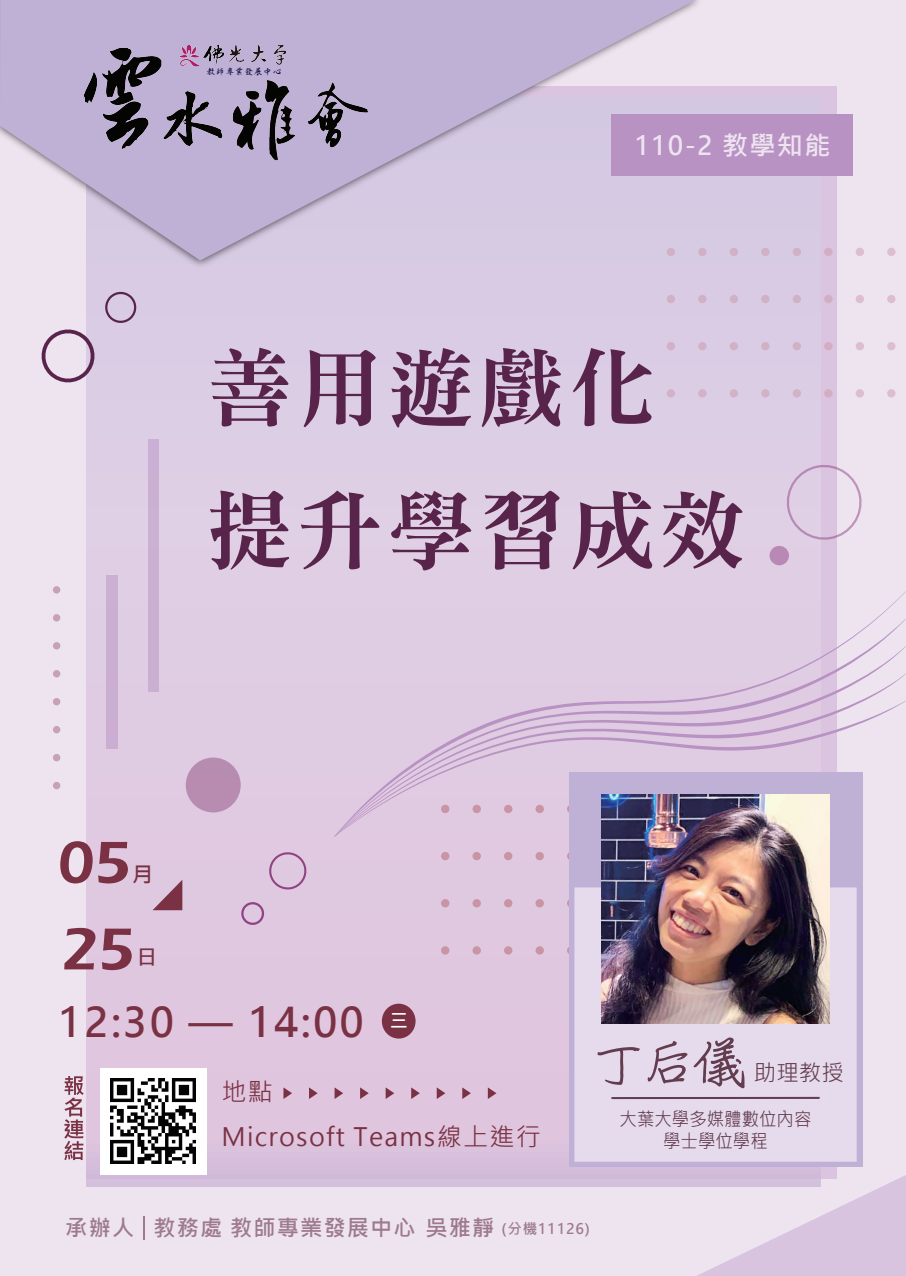
<style>
.page{position:relative;width:906px;height:1276px;background:#eee4f0}
.page>*{position:absolute;margin:0;border:0;box-sizing:border-box;transform-origin:0 0}
.t1{font:86.25px/142.5px "DFN Ming XB HK BF";letter-spacing:.05em;color:#59244b}
.t2{font:600 61.28px "Eras ITC";color:#7a3143}
.t3{font:54.22px "Pensinkai EG Bold Big 5";color:#633d4f;scale:1.05 1}
.t4{font:40.35px "Microsoft Jheng Hei UI Bold";letter-spacing:.05em;color:#7a3143}
.t5{font:26.17px "Microsoft Jheng Hei UI Bold";letter-spacing:.05em;color:#eee4f0}
.t6{font:25.12px/45px "Microsoft Jheng Hei UI Regular";letter-spacing:.05em;color:#7a3143}
.t7{font:22.5px "Microsoft Jheng Hei UI Regular";color:#633d4f}
.t8{font:22.2px "Microsoft Jheng Hei UI Bold";letter-spacing:.05em;color:#9d7a8c}
.t9{font:20.77px "Microsoft Jheng Hei UI Bold";color:#7a3143}
.t10{font:18.67px/22.5px "Microsoft Jheng Hei UI Regular";color:#633d4f;text-align:center;scale:.93 1}
.t11{font:17.55px "Microsoft Jheng Hei UI Bold";color:#fff}
.t12{font:8.62px "DF Xing Shu Bd HK BF";letter-spacing:.1em;color:#040235}
.s1{font-size:14.55px}
</style>
<div class="page">
<div style="left:53px;top:586px;width:7px;height:7px;background:#c6a2b4;border-radius:50%"></div>
<div style="left:53px;top:614px;width:7px;height:7px;background:#c6a2b4;border-radius:50%"></div>
<div style="left:53px;top:642px;width:7px;height:7px;background:#c6a2b4;border-radius:50%"></div>
<div style="left:53px;top:670px;width:7px;height:7px;background:#c6a2b4;border-radius:50%"></div>
<div style="left:53px;top:698px;width:7px;height:7px;background:#c6a2b4;border-radius:50%"></div>
<div style="left:53px;top:726px;width:7px;height:7px;background:#c6a2b4;border-radius:50%"></div>
<div style="left:53px;top:754px;width:7px;height:7px;background:#c6a2b4;border-radius:50%"></div>
<div style="left:53px;top:782px;width:7px;height:7px;background:#c6a2b4;border-radius:50%"></div>
<div style="left:87px;top:97px;width:733px;height:1089px;background:#dfcce3"></div>
<div style="left:611px;top:114px;width:241px;height:61px;background:#b892c3"></div>
<svg style="left:696px;top:1175px;width:210px;height:101px"></svg>
<div style="left:666px;top:295px;width:9px;height:8px;background:#d1b1c6;border-radius:50%"></div>
<div style="left:698px;top:295px;width:8px;height:8px;background:#d1b1c6;border-radius:50%"></div>
<div style="left:729px;top:295px;width:9px;height:8px;background:#d1b1c6;border-radius:50%"></div>
<div style="left:761px;top:295px;width:8px;height:8px;background:#d1b1c6;border-radius:50%"></div>
<div style="left:792px;top:295px;width:9px;height:8px;background:#d1b1c6;border-radius:50%"></div>
<div style="left:824px;top:295px;width:8px;height:8px;background:#d2adc3;border-radius:50%"></div>
<div style="left:855px;top:295px;width:9px;height:8px;background:#dcbecc;border-radius:50%"></div>
<div style="left:887px;top:295px;width:8px;height:8px;background:#dcbecc;border-radius:50%"></div>
<div style="left:666px;top:342px;width:9px;height:8px;background:#d2b1c6;border-radius:50%"></div>
<div style="left:698px;top:342px;width:8px;height:8px;background:#d2b1c6;border-radius:50%"></div>
<div style="left:729px;top:342px;width:9px;height:8px;background:#d2b1c6;border-radius:50%"></div>
<div style="left:761px;top:342px;width:8px;height:8px;background:#d2b1c6;border-radius:50%"></div>
<div style="left:792px;top:342px;width:9px;height:8px;background:#d2b1c6;border-radius:50%"></div>
<div style="left:824px;top:342px;width:8px;height:8px;background:#d2adc3;border-radius:50%"></div>
<div style="left:855px;top:342px;width:9px;height:8px;background:#dcbecc;border-radius:50%"></div>
<div style="left:887px;top:342px;width:8px;height:8px;background:#dcbecc;border-radius:50%"></div>
<div style="left:666px;top:389px;width:9px;height:8px;background:#d2b2c6;border-radius:50%"></div>
<div style="left:698px;top:389px;width:8px;height:8px;background:#d2b2c6;border-radius:50%"></div>
<div style="left:729px;top:389px;width:9px;height:8px;background:#d2b2c6;border-radius:50%"></div>
<div style="left:761px;top:389px;width:8px;height:8px;background:#d2b2c6;border-radius:50%"></div>
<div style="left:792px;top:389px;width:9px;height:8px;background:#d2b2c6;border-radius:50%"></div>
<div style="left:824px;top:389px;width:8px;height:8px;background:#d2adc3;border-radius:50%"></div>
<div style="left:855px;top:389px;width:9px;height:8px;background:#dcbecc;border-radius:50%"></div>
<div style="left:887px;top:389px;width:8px;height:8px;background:#dcbecc;border-radius:50%"></div>
<div style="left:729px;top:248px;width:9px;height:8px;background:#d0b1c5;border-radius:50%"></div>
<div style="left:761px;top:248px;width:8px;height:8px;background:#d0b1c5;border-radius:50%"></div>
<div style="left:792px;top:248px;width:9px;height:8px;background:#d0b1c5;border-radius:50%"></div>
<div style="left:824px;top:248px;width:8px;height:8px;background:#d2adc3;border-radius:50%"></div>
<div style="left:855px;top:248px;width:9px;height:8px;background:#dcbecc;border-radius:50%"></div>
<div style="left:887px;top:248px;width:8px;height:8px;background:#dcbecc;border-radius:50%"></div>
<div style="left:441px;top:852px;width:8px;height:8px;background:#c994a4;border-radius:50%"></div>
<div style="left:472px;top:852px;width:9px;height:8px;background:#c994a4;border-radius:50%"></div>
<div style="left:504px;top:852px;width:8px;height:8px;background:#c994a4;border-radius:50%"></div>
<div style="left:535px;top:852px;width:9px;height:8px;background:#c994a4;border-radius:50%"></div>
<div style="left:567px;top:852px;width:8px;height:8px;background:#c994a4;border-radius:50%"></div>
<div style="left:441px;top:899px;width:8px;height:8px;background:#c994a4;border-radius:50%"></div>
<div style="left:472px;top:899px;width:9px;height:8px;background:#c994a4;border-radius:50%"></div>
<div style="left:504px;top:899px;width:8px;height:8px;background:#c994a4;border-radius:50%"></div>
<div style="left:535px;top:899px;width:9px;height:8px;background:#c994a4;border-radius:50%"></div>
<div style="left:567px;top:899px;width:8px;height:8px;background:#c994a4;border-radius:50%"></div>
<div style="left:441px;top:946px;width:8px;height:8px;background:#c994a4;border-radius:50%"></div>
<div style="left:472px;top:946px;width:9px;height:8px;background:#c994a4;border-radius:50%"></div>
<div style="left:504px;top:946px;width:8px;height:8px;background:#c994a4;border-radius:50%"></div>
<div style="left:535px;top:946px;width:9px;height:8px;background:#c994a4;border-radius:50%"></div>
<svg style="left:0;top:0;width:696px;height:260px;fill:#beb1d5"></svg>
<img style="left:83px;top:48px;width:83px;height:104px">
<img style="left:162px;top:90px;width:60px;height:58px">
<img style="left:222px;top:76px;width:87px;height:86px">
<img style="left:301px;top:80px;width:67px;height:68px">
<img style="left:180px;top:44px;width:106px;height:22px">
<svg style="left:143px;top:1216px;width:1px;height:23px"></svg>
<svg style="left:64px;top:1076px;width:20px;height:84px"></svg>
<div style="left:382px;top:1003px;width:33px;height:35px;background:#7a3143;border-radius:50%"></div>
<svg style="left:153px;top:880px;width:29px;height:30px"></svg>
<svg style="left:283px;top:1087px;width:9px;height:12px"></svg>
<svg style="left:309px;top:1087px;width:9px;height:12px"></svg>
<svg style="left:334px;top:1087px;width:9px;height:12px"></svg>
<svg style="left:360px;top:1087px;width:9px;height:12px"></svg>
<svg style="left:386px;top:1087px;width:8px;height:12px"></svg>
<svg style="left:411px;top:1087px;width:9px;height:12px"></svg>
<svg style="left:437px;top:1087px;width:8px;height:12px"></svg>
<svg style="left:462px;top:1087px;width:9px;height:12px"></svg>
<svg style="left:488px;top:1087px;width:8px;height:12px"></svg>
<div style="left:148px;top:439px;width:11px;height:253px;background:#cbb0d3"></div>
<div style="left:569px;top:772px;width:293px;height:394px;background:#beb1d5"></div>
<div style="left:574px;top:887px;width:282px;height:274px;background:#e6dbec"></div>
<hr style="left:611px;top:1097px;width:208px;height:2px;background:#633d4f">
<div style="left:106px;top:575px;width:12px;height:173px;background:#cbafd3"></div>
<svg style="left:105px;top:291px;width:32px;height:32px"></svg>
<svg style="left:41px;top:324px;width:54px;height:64px"></svg>
<svg style="left:269px;top:852px;width:38px;height:38px"></svg>
<svg style="left:241px;top:902px;width:23px;height:23px"></svg>
<svg style="left:787px;top:465px;width:74px;height:75px"></svg>
<svg style="left:186px;top:757px;width:55px;height:55px"></svg>
<svg style="left:769px;top:546px;width:20px;height:19px"></svg>
<div style="left:100px;top:1068px;width:106px;height:106px;background:#fff"></div>
<svg style="left:820px;top:618px;width:86px;height:28px"></svg>
<svg style="left:789px;top:646px;width:117px;height:27px"></svg>
<svg style="left:679px;top:673px;width:227px;height:27px"></svg>
<svg style="left:334px;top:700px;width:572px;height:136px"></svg>
<img style="left:110px;top:1079px;width:86px;height:85px">
<img style="left:601px;top:794px;width:229px;height:229px">
<p class="t12" style="left:206px;top:67px;width:76px">教師專業發展中心</p>
<p class="t5" style="left:634px;top:129px;width:198px">110-2 教學知能</p>
<h1 class="t1" style="left:206px;top:316px;width:541px">善用遊戲化提升學習成效</h1>
<h2 class="t2" style="left:58px;top:827px;width:75px">05</h2>
<p class="t9" style="left:132px;top:861px;width:22px">月</p>
<h2 class="t2" style="left:61px;top:914px;width:75px">25</h2>
<p class="t9" style="left:136px;top:944px;width:22px">日</p>
<h3 class="t4" style="left:58px;top:997px;width:308px">12:30 — 14:00</h3>
<p class="t11" style="left:390px;top:1009px;width:19px">三</p>
<p class="t6" style="left:221px;top:1069px;width:321px">地點<br>Microsoft Teams線上進行</p>
<h3 class="t3" style="left:589px;top:1036px;width:153px">丁后儀</h3>
<p class="t7" style="left:754px;top:1058px;width:92px">助理教授</p>
<p class="t10" style="left:619px;top:1107px;width:208px">大葉大學多媒體數位內容學士學位學程</p>
<p class="t8" style="left:65px;top:1214px;width:526px">承辦人 教務處 教師專業發展中心吳雅靜 <span class="s1">(分機11126)</span></p>
</div>
